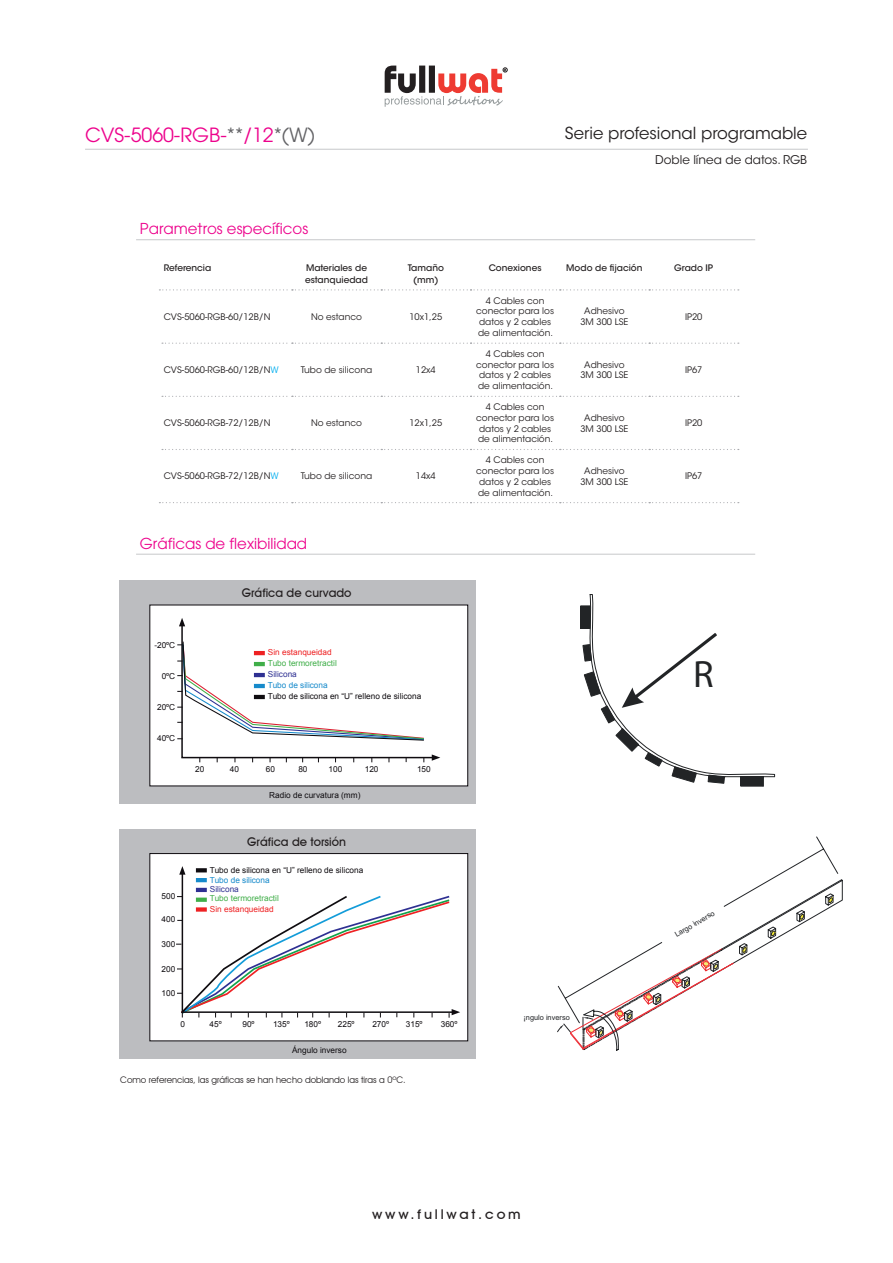
<style>
.page{position:relative;width:893px;height:1263px;background:#fff}
.page>*{position:absolute;margin:0;border:0;box-sizing:border-box;transform-origin:0 0}
.t1{font:38.1px "Myriad Pro";color:#222426}
.t2{font:19.5px "Avant Garde LT";color:#ed028c}
.t3{font:16.5px "ITC Avant Garde Std";color:#231f20}
.subtitulo{font:15px "Avant Garde LT";color:#ed028c}
.t4{font:500 13.5px "Avant Garde IT Cby BT";letter-spacing:.19em;color:#231f20;scale:1.07 1}
.familia{font:500 12px "Avant Garde IT Cby BT";color:#231f20}
.t5{font:12px "ITC Avant Garde Std";color:#231f20}
.familia-2{font:9px/10.8px "ITC Avant Garde Std";color:#231f20;text-align:center}
.familia-3{font:500 9px/12px "ITC Avant Garde Std";color:#231f20}
.familia-4{font:9px "Avant Garde IT Cby BT";color:#231f20}
.t6{font:8.25px "Arial";color:#0f0c10}
.t7{font:8.25px "Arial";color:#40ae49}
.t8{font:8.25px "Arial";color:#ee2123}
.t9{font:8.25px "Arial";color:#168acb}
.t10{font:8.25px "Arial";color:#2e3092}
.t11{font:7.35px "Arial";color:#222427}
.s1{color:#636366}
.s2{color:#00aeef}
</style>
<div class="page">
<svg style="left:385px;top:66px;width:122px;height:41px"></svg>
<hr style="left:85px;top:149px;width:723px;height:1px;background:#c7c8ca">
<svg style="left:161px;top:290px;width:577px;height:160px"></svg>
<svg style="left:159px;top:289px;width:580px;height:1px"></svg>
<svg style="left:162px;top:343px;width:577px;height:1px"></svg>
<svg style="left:162px;top:396px;width:577px;height:1px"></svg>
<svg style="left:162px;top:449px;width:577px;height:1px"></svg>
<svg style="left:159px;top:502px;width:580px;height:1px"></svg>
<hr style="left:136px;top:239px;width:619px;height:1px;background:#c7c8ca">
<hr style="left:136px;top:554px;width:619px;height:1px;background:#c7c8ca">
<div style="left:119px;top:580px;width:356px;height:223px;background:#bcbdc0"></div>
<div style="left:149px;top:605px;width:319px;height:181px;background:#fff"></div>
<svg style="left:177px;top:618px;width:263px;height:144px"></svg>
<div style="left:581px;top:606px;width:9px;height:22px;background:#222426"></div>
<div style="left:580px;top:606px;width:10px;height:23px;border:1px solid #222426"></div>
<svg style="left:583px;top:594px;width:192px;height:192px"></svg>
<div style="left:119px;top:829px;width:356px;height:229px;background:#bcbdc0"></div>
<div style="left:149px;top:853px;width:319px;height:188px;background:#fff;border:1px solid #0f0c10"></div>
<svg style="left:176px;top:866px;width:284px;height:152px"></svg>
<svg style="left:557px;top:879px;width:286px;height:171px"></svg>
<h2 class="t2" style="left:85px;top:123px;width:232px">CVS-5060-RGB-<span class="s1">**</span>/12<span class="s1">*(W)</span></h2>
<h3 class="t3" style="left:565px;top:123px;width:244px">Serie profesional programable</h3>
<h3 class="t5" style="left:655px;top:152px;width:153px">Doble línea de datos. RGB</h3>
<p class="subtitulo" style="left:140px;top:220px;width:170px">Parametros específicos</p>
<p class="familia-3" style="left:164px;top:262px;width:49px">Referencia</p>
<p class="familia-3" style="left:305px;top:262px;width:64px">Materiales de estanquiedad</p>
<p class="familia-3" style="left:408px;top:262px;width:38px;text-align:center">Tamaño (mm)</p>
<p class="familia-3" style="left:489px;top:262px;width:54px">Conexiones</p>
<p class="familia-3" style="left:566px;top:262px;width:78px">Modo de fijación</p>
<p class="familia-3" style="left:674px;top:262px;width:40px">Grado IP</p>
<p class="familia-2" style="left:164px;top:311px;width:108px">CVS-5060-RGB-60/12B/N</p>
<p class="familia-2" style="left:311px;top:311px;width:52px">No estanco</p>
<p class="familia-2" style="left:409px;top:311px;width:34px">10x1,25</p>
<p class="familia-2" style="left:476px;top:295px;width:79px">4 Cables con conector para los datos y 2 cables de alimentación.</p>
<p class="familia-2" style="left:580px;top:306px;width:49px">Adhesivo<br>3M 300 LSE</p>
<p class="familia-2" style="left:685px;top:311px;width:19px">IP20</p>
<p class="familia-2" style="left:164px;top:365px;width:117px">CVS-5060-RGB-60/12B/N<span class="s2">W</span></p>
<p class="familia-2" style="left:301px;top:365px;width:73px">Tubo de silicona</p>
<p class="familia-2" style="left:416px;top:365px;width:21px">12x4</p>
<p class="familia-2" style="left:164px;top:418px;width:108px">CVS-5060-RGB-72/12B/N</p>
<p class="familia-2" style="left:311px;top:418px;width:52px">No estanco</p>
<p class="familia-2" style="left:409px;top:418px;width:34px">12x1,25</p>
<p class="familia-2" style="left:164px;top:471px;width:117px">CVS-5060-RGB-72/12B/N<span class="s2">W</span></p>
<p class="familia-2" style="left:301px;top:471px;width:73px">Tubo de silicona</p>
<p class="familia-2" style="left:416px;top:471px;width:21px">14x4</p>
<p class="subtitulo" style="left:140px;top:534px;width:169px">Gráficas de flexibilidad</p>
<p class="familia" style="left:242px;top:585px;width:111px">Gráfica de curvado</p>
<p class="t6" style="left:154px;top:639px;width:22px">-20ºC</p>
<p class="t6" style="left:162px;top:670px;width:15px">0ºC</p>
<p class="t6" style="left:157px;top:702px;width:20px">20ºC</p>
<p class="t6" style="left:157px;top:733px;width:20px">40ºC</p>
<p class="t6" style="left:162px;top:891px;width:15px">500</p>
<p class="t6" style="left:162px;top:914px;width:15px">400</p>
<p class="t6" style="left:162px;top:938px;width:15px">300</p>
<p class="t6" style="left:162px;top:963px;width:15px">200</p>
<p class="t6" style="left:162px;top:988px;width:15px">100</p>
<p class="t8" style="left:268px;top:647px;width:65px">Sin estanqueidad</p>
<p class="t7" style="left:268px;top:658px;width:70px">Tubo termoretractil</p>
<p class="t10" style="left:268px;top:669px;width:30px">Silicona</p>
<p class="t9" style="left:268px;top:680px;width:61px">Tubo de silicona</p>
<p class="t6" style="left:268px;top:691px;width:155px">Tubo de silicona en “U” relleno de silicona</p>
<p class="t6" style="left:195px;top:764px;width:11px">20</p>
<p class="t6" style="left:230px;top:764px;width:11px">40</p>
<p class="t6" style="left:266px;top:764px;width:11px">60</p>
<p class="t6" style="left:298px;top:764px;width:11px">80</p>
<p class="t6" style="left:329px;top:764px;width:15px">100</p>
<p class="t6" style="left:365px;top:764px;width:15px">120</p>
<p class="t6" style="left:417px;top:764px;width:15px">150</p>
<p class="t6" style="left:269px;top:789px;width:93px">Radio de curvatura (mm)</p>
<p class="familia" style="left:247px;top:834px;width:100px">Gráfica de torsión</p>
<p class="t6" style="left:210px;top:864px;width:155px">Tubo de silicona en “U” relleno de silicona</p>
<p class="t9" style="left:210px;top:874px;width:61px">Tubo de silicona</p>
<p class="t10" style="left:210px;top:884px;width:30px">Silicona</p>
<p class="t7" style="left:210px;top:893px;width:70px">Tubo termoretractil</p>
<p class="t8" style="left:210px;top:903px;width:65px">Sin estanqueidad</p>
<p class="t6" style="left:180px;top:1018px;width:6px">0</p>
<p class="t6" style="left:209px;top:1018px;width:14px">45º</p>
<p class="t6" style="left:242px;top:1018px;width:14px">90º</p>
<p class="t6" style="left:273px;top:1018px;width:18px">135º</p>
<p class="t6" style="left:304px;top:1018px;width:18px">180º</p>
<p class="t6" style="left:338px;top:1018px;width:18px">225º</p>
<p class="t6" style="left:372px;top:1018px;width:18px">270º</p>
<p class="t6" style="left:406px;top:1018px;width:18px">315º</p>
<p class="t6" style="left:441px;top:1018px;width:18px">360º</p>
<p class="t6" style="left:292px;top:1044px;width:56px">Ángulo inverso</p>
<p class="familia-4" style="left:120px;top:1074px;width:287px">Como referencias, las gráficas se han hecho doblando las tiras a 0ºC.</p>
<p class="familia-2" style="left:476px;top:348px;width:79px">4 Cables con conector para los datos y 2 cables de alimentación.</p>
<p class="familia-2" style="left:580px;top:359px;width:49px">Adhesivo<br>3M 300 LSE</p>
<p class="familia-2" style="left:685px;top:365px;width:19px">IP67</p>
<p class="familia-2" style="left:476px;top:401px;width:79px">4 Cables con conector para los datos y 2 cables de alimentación.</p>
<p class="familia-2" style="left:580px;top:412px;width:49px">Adhesivo<br>3M 300 LSE</p>
<p class="familia-2" style="left:685px;top:418px;width:19px">IP20</p>
<p class="familia-2" style="left:476px;top:455px;width:79px">4 Cables con conector para los datos y 2 cables de alimentación.</p>
<p class="familia-2" style="left:580px;top:465px;width:49px">Adhesivo<br>3M 300 LSE</p>
<p class="familia-2" style="left:685px;top:471px;width:19px">IP67</p>
<h1 class="t1" style="left:693px;top:651px;width:22px">R</h1>
<p class="t11" style="left:523px;top:1012px;width:48px">¡ngulo inverso</p>
<p class="t11" style="left:673px;top:930px;width:46px;rotate:-30deg">Largo inverso</p>
<h3 class="t4" style="left:372px;top:1206px;width:140px">www.fullwat.com</h3>
</div>
